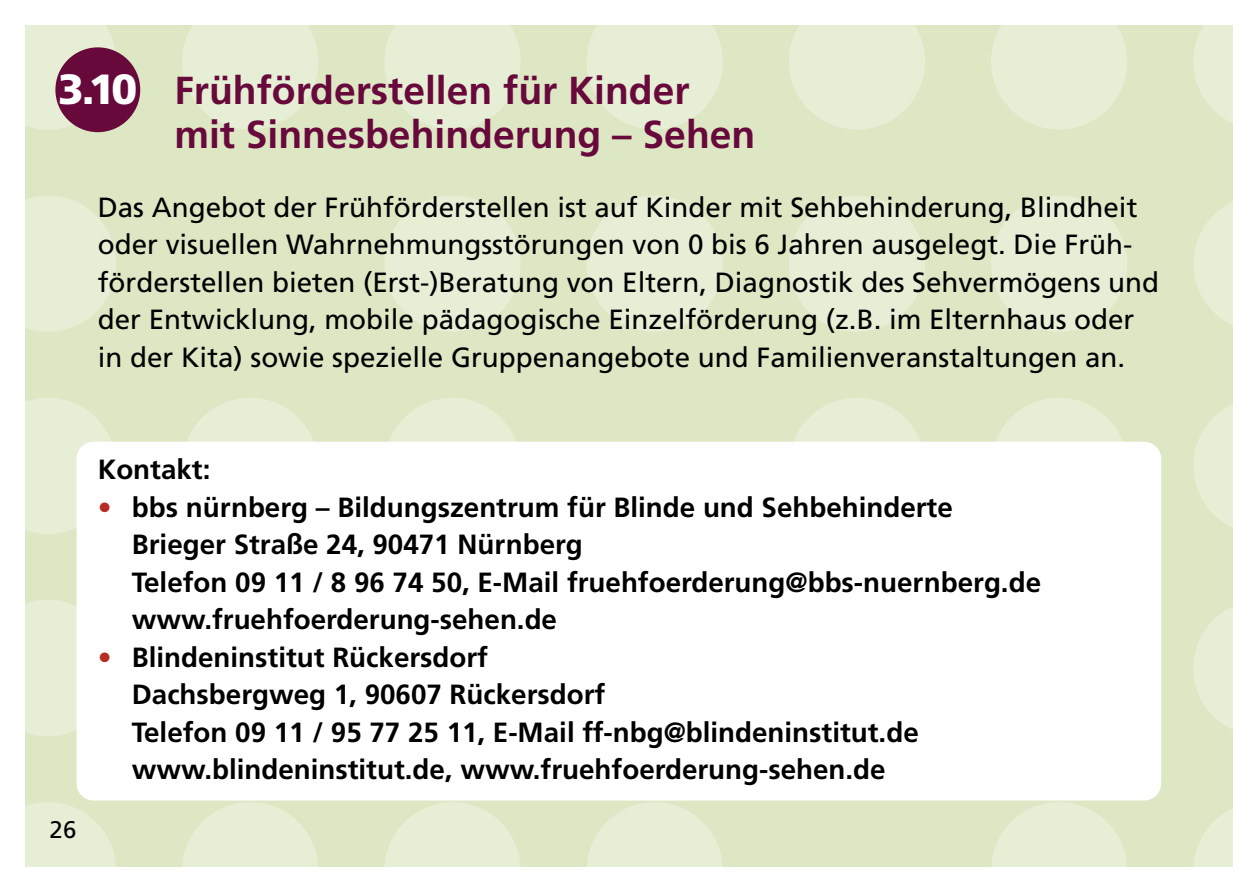
<style>
.page{position:relative;width:1259px;height:893px;background:#fff}
.page>*{position:absolute;margin:0;border:0;box-sizing:border-box;transform-origin:0 0}
.t1{font:700 39px/43.5px "Frutiger";color:#68093c}
.t2{font:27.6px/37.5px "Frutiger";color:#000}
.t3{font:700 27.6px/37.5px "Frutiger";color:#000}
.t4{font:24px "Frutiger";color:#000}
.s1{font-weight:900;font-size:42.3px;color:#fff}
.s2{color:#b72c22}
</style>
<div class="page">
<div style="left:26px;top:26px;width:1207px;height:841px;background:#dde7c4"></div>
<div style="left:26px;top:26px;width:90px;height:104px;background:#e7eed6"></div>
<svg style="left:182px;top:26px;width:136px;height:103px"></svg>
<svg style="left:384px;top:26px;width:136px;height:103px"></svg>
<svg style="left:587px;top:26px;width:136px;height:103px"></svg>
<svg style="left:789px;top:26px;width:136px;height:103px"></svg>
<svg style="left:991px;top:26px;width:136px;height:103px"></svg>
<svg style="left:1193px;top:26px;width:40px;height:97px"></svg>
<svg style="left:26px;top:196px;width:90px;height:136px"></svg>
<div style="left:384px;top:196px;width:136px;height:136px;background:#e7eed6;border-radius:50%"></div>
<div style="left:586px;top:196px;width:137px;height:136px;background:#e7eed6;border-radius:50%"></div>
<div style="left:789px;top:196px;width:136px;height:136px;background:#e7eed6;border-radius:50%"></div>
<div style="left:991px;top:196px;width:136px;height:136px;background:#e7eed6;border-radius:50%"></div>
<svg style="left:1193px;top:202px;width:40px;height:123px"></svg>
<svg style="left:26px;top:398px;width:90px;height:136px;background:#e5edd4"></svg>
<div style="left:182px;top:398px;width:136px;height:136px;background:#e7eed6;border-radius:50%"></div>
<div style="left:384px;top:398px;width:136px;height:136px;background:#e7eed6;border-radius:50%"></div>
<div style="left:789px;top:398px;width:136px;height:136px;background:#e7eed6;border-radius:50%"></div>
<div style="left:991px;top:398px;width:136px;height:136px;background:#e7eed6;border-radius:50%"></div>
<svg style="left:1193px;top:404px;width:40px;height:123px"></svg>
<div style="left:26px;top:600px;width:51px;height:136px;background:#e7eed6"></div>
<svg style="left:1193px;top:607px;width:40px;height:123px"></svg>
<svg style="left:26px;top:802px;width:90px;height:65px"></svg>
<svg style="left:182px;top:802px;width:136px;height:65px"></svg>
<svg style="left:385px;top:802px;width:135px;height:65px"></svg>
<svg style="left:587px;top:802px;width:136px;height:65px"></svg>
<svg style="left:991px;top:802px;width:136px;height:65px"></svg>
<svg style="left:1194px;top:809px;width:39px;height:58px"></svg>
<div style="left:55px;top:47px;width:85px;height:85px;background:#68093c;border-radius:50%"></div>
<div style="left:77px;top:442px;width:1084px;height:358px;background:#fff;border-radius:17px"></div>
<h1 class="t1" style="left:174px;top:69px;width:582px;text-indent:-116px"><span class="s1">3.10</span> Frühförderstellen für Kinder mit Sinnesbehinderung – Sehen</h1>
<p class="t2" style="left:98px;top:188px;width:1062px">Das Angebot der Frühförderstellen ist auf Kinder mit Sehbehinderung, Blindheit oder visuellen Wahrnehmungsstörungen von 0 bis 6 Jahren ausgelegt. Die Früh&shy;förderstellen bieten (Erst-)Beratung von Eltern, Diagnostik des Sehvermögens und der Entwicklung, mobile pädagogische Einzelförderung (z.B. im Elternhaus oder in der Kita) sowie spezielle Gruppenangebote und Familienveranstaltungen an.</p>
<p class="t4" style="left:50px;top:815px;width:28px">26</p>
<p class="t3" style="left:98px;top:451px;width:114px">Kontakt:</p>
<p class="t3" style="left:132px;top:488px;width:910px;text-indent:-34px"><span class="s2">•</span> bbs nürnberg – Bildungszentrum für Blinde und Sehbehinderte Brieger Straße 24, 90471 Nürnberg<br>Telefon 09 11 / 8 96 74 50, E-Mail fruehfoerderung@bbs-nuernberg.de www.fruehfoerderung-sehen.de</p>
<p class="t3" style="left:132px;top:638px;width:788px;text-indent:-34px"><span class="s2">•</span> Blindeninstitut Rückersdorf<br>Dachsbergweg 1, 90607 Rückersdorf<br>Telefon 09 11 / 95 77 25 11, E-Mail ff-nbg@blindeninstitut.de www.blindeninstitut.de, www.fruehfoerderung-sehen.de</p>
</div>
